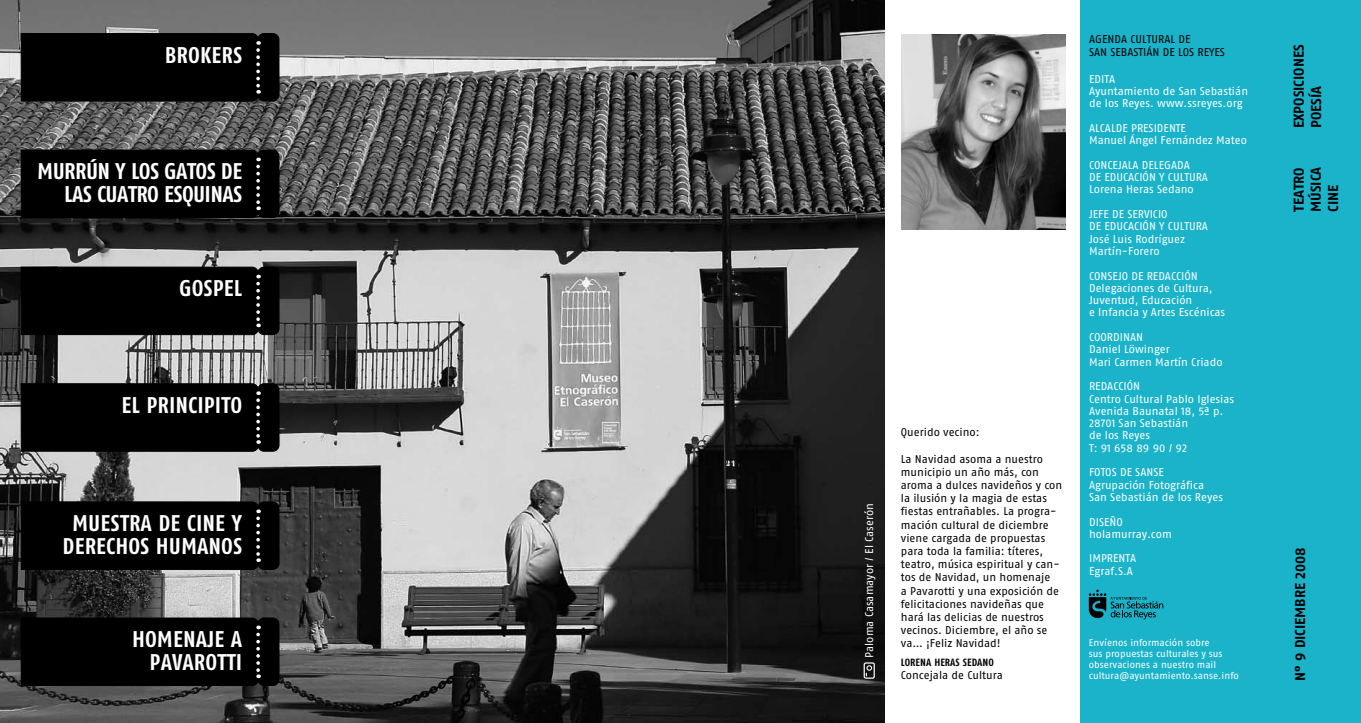
<style>
.page{position:relative;width:1361px;height:723px;background:#fff}
.page>*{position:absolute;margin:0;border:0;box-sizing:border-box;transform-origin:0 0}
.t1{font:22.8px/22.8px "Fago Co Bold Caps";color:#fff;text-align:center}
.t2{font:22.8px/22.8px "Fago Co Bold Caps";letter-spacing:-.03em;color:#fff;text-align:right}
.t3{font:14.25px/17.2px "Fago No Bold Lf";color:#000;text-align:justify}
.t4{font:11.25px/12.3px "Fago No Regular LF";color:#fff}
.t5{font:11.25px/13.2px "Fago No Regular LF";color:#000}
.t6{font:10.5px "Fago Co Bold Lf Caps";color:#000}
.t7{font:9.75px/11.2px "Fago No Regular LF";color:#fff}
</style>
<div class="page">
<img style="left:0;top:0;width:885px;height:723px">
<div style="left:1079px;top:0;width:282px;height:723px;background:#1ab3ca"></div>
<img style="left:902px;top:34px;width:163px;height:196px">
<svg style="left:1089px;top:589px;width:74px;height:30px"></svg>
<div style="left:258px;top:34px;width:21px;height:67px;background:#000;border-radius:6px"></div>
<div style="left:258px;top:34px;width:21px;height:67px;border:1px solid #000;border-radius:6px"></div>
<div style="left:20px;top:33px;width:240px;height:69px;background:#000"></div>
<div style="left:258px;top:150px;width:21px;height:68px;background:#000;border-radius:6px"></div>
<div style="left:258px;top:150px;width:21px;height:68px;border:1px solid #000;border-radius:6px"></div>
<div style="left:20px;top:149px;width:240px;height:69px;background:#000"></div>
<div style="left:258px;top:267px;width:21px;height:68px;background:#000;border-radius:6px"></div>
<div style="left:258px;top:267px;width:21px;height:68px;border:1px solid #000;border-radius:6px"></div>
<div style="left:20px;top:266px;width:240px;height:69px;background:#000"></div>
<div style="left:258px;top:384px;width:21px;height:67px;background:#000;border-radius:6px"></div>
<div style="left:258px;top:384px;width:21px;height:67px;border:1px solid #000;border-radius:6px"></div>
<div style="left:20px;top:383px;width:240px;height:69px;background:#000"></div>
<div style="left:258px;top:502px;width:21px;height:67px;background:#000;border-radius:6px"></div>
<div style="left:258px;top:502px;width:21px;height:67px;border:1px solid #000;border-radius:6px"></div>
<div style="left:20px;top:501px;width:240px;height:69px;background:#000"></div>
<div style="left:258px;top:618px;width:21px;height:67px;background:#000;border-radius:6px"></div>
<div style="left:258px;top:618px;width:21px;height:67px;border:1px solid #000;border-radius:6px"></div>
<div style="left:20px;top:617px;width:240px;height:69px;background:#000"></div>
<div style="left:863px;top:662px;width:12px;height:17px;border:1px solid #fff;border-radius:2px"></div>
<svg style="left:866px;top:665px;width:6px;height:11px"></svg>
<p class="t1" style="left:165px;top:43px;width:79px">BROKERS</p>
<p class="t2" style="left:37px;top:159px;width:207px">MURRÚN Y LOS GATOS DE<br>LAS CUATRO ESQUINAS</p>
<p class="t1" style="left:179px;top:276px;width:65px">GOSPEL</p>
<p class="t1" style="left:121px;top:393px;width:122px">EL PRINCIPITO</p>
<p class="t1" style="left:63px;top:511px;width:181px">MUESTRA DE CINE Y<br>DERECHOS HUMANOS</p>
<p class="t1" style="left:132px;top:627px;width:112px;text-align:right">HOMENAJE A<br>PAVAROTTI</p>
<p class="t4" style="left:863px;top:658px;width:156px;rotate:-90deg">Paloma Casamayor / El Caserón</p>
<p class="t5" style="left:901px;top:426px;width:80px">Querido vecino:</p>
<p class="t5" style="left:901px;top:452px;width:163px">La Navidad asoma a nuestro municipio un año más, con aroma a dulces navideños y con la ilusión y la magia de estas fiestas entrañables. La progra&shy;mación cultural de diciembre viene cargada de propuestas para toda la familia: títeres, teatro, música espiritual y can&shy;tos de Navidad, un homenaje<br>a Pavarotti y una exposición de felicitaciones navideñas que hará las delicias de nuestros vecinos. Diciembre, el año se va… ¡Feliz Navidad!</p>
<p class="t6" style="left:901px;top:656px;width:94px">LORENA HERAS SEDANO</p>
<p class="t5" style="left:901px;top:669px;width:103px">Concejala de Cultura</p>
<p class="t5" style="left:1089px;top:32px;width:137px">AGENDA CULTURAL DE<br>SAN SEBASTIÁN DE LOS REYES</p>
<p class="t4" style="left:1089px;top:73px;width:161px">EDITA<br>Ayuntamiento de San Sebastián de los Reyes. www.ssreyes.org</p>
<p class="t4" style="left:1089px;top:122px;width:159px">ALCALDE PRESIDENTE<br>Manuel Ángel Fernández Mateo</p>
<p class="t4" style="left:1089px;top:159px;width:120px">CONCEJALA DELEGADA<br>DE EDUCACIÓN Y CULTURA<br>Lorena Heras Sedano</p>
<p class="t4" style="left:1089px;top:208px;width:120px">JEFE DE SERVICIO<br>DE EDUCACIÓN Y CULTURA<br>José Luis Rodríguez<br>Martín-Forero</p>
<p class="t4" style="left:1089px;top:269px;width:138px">CONSEJO DE REDACCIÓN<br>Delegaciones de Cultura,<br>Juventud, Educación<br>e Infancia y Artes Escénicas</p>
<p class="t4" style="left:1089px;top:331px;width:135px">COORDINAN<br>Daniel Löwinger<br>Mari Carmen Martín Criado</p>
<p class="t4" style="left:1089px;top:380px;width:147px">REDACCIÓN<br>Centro Cultural Pablo Iglesias<br>Avenida Baunatal 18, 5ª p.<br>28701 San Sebastián<br>de los Reyes<br>T: 91 658 89 90 / 92</p>
<p class="t4" style="left:1089px;top:466px;width:12px">Fotos</p>
<p class="t4" style="left:1089px;top:466px;width:135px;text-indent:31px">de Sanse<br>Agrupación Fotográfica<br>San Sebastián de los Reyes</p>
<p class="t4" style="left:1089px;top:515px;width:84px">DISEÑO holamurray.com</p>
<p class="t4" style="left:1089px;top:552px;width:49px">IMPRENTA<br>Egraf.S.A</p>
<p class="t7" style="left:1089px;top:636px;width:152px">Envíenos información sobre<br>sus propuestas culturales y sus observaciones a nuestro mail cultura@ayuntamiento.sanse.info</p>
<p class="t3" style="left:1290px;top:128px;width:84px;rotate:-90deg">EXPOSICIONES<br>POESÍA</p>
<p class="t3" style="left:1290px;top:212px;width:47px;rotate:-90deg">TEATRO MÚSICA CINE</p>
<p class="t3" style="left:1291px;top:681px;width:135px;rotate:-90deg">N° 9 DICIEMBRE 2008</p>
</div>
